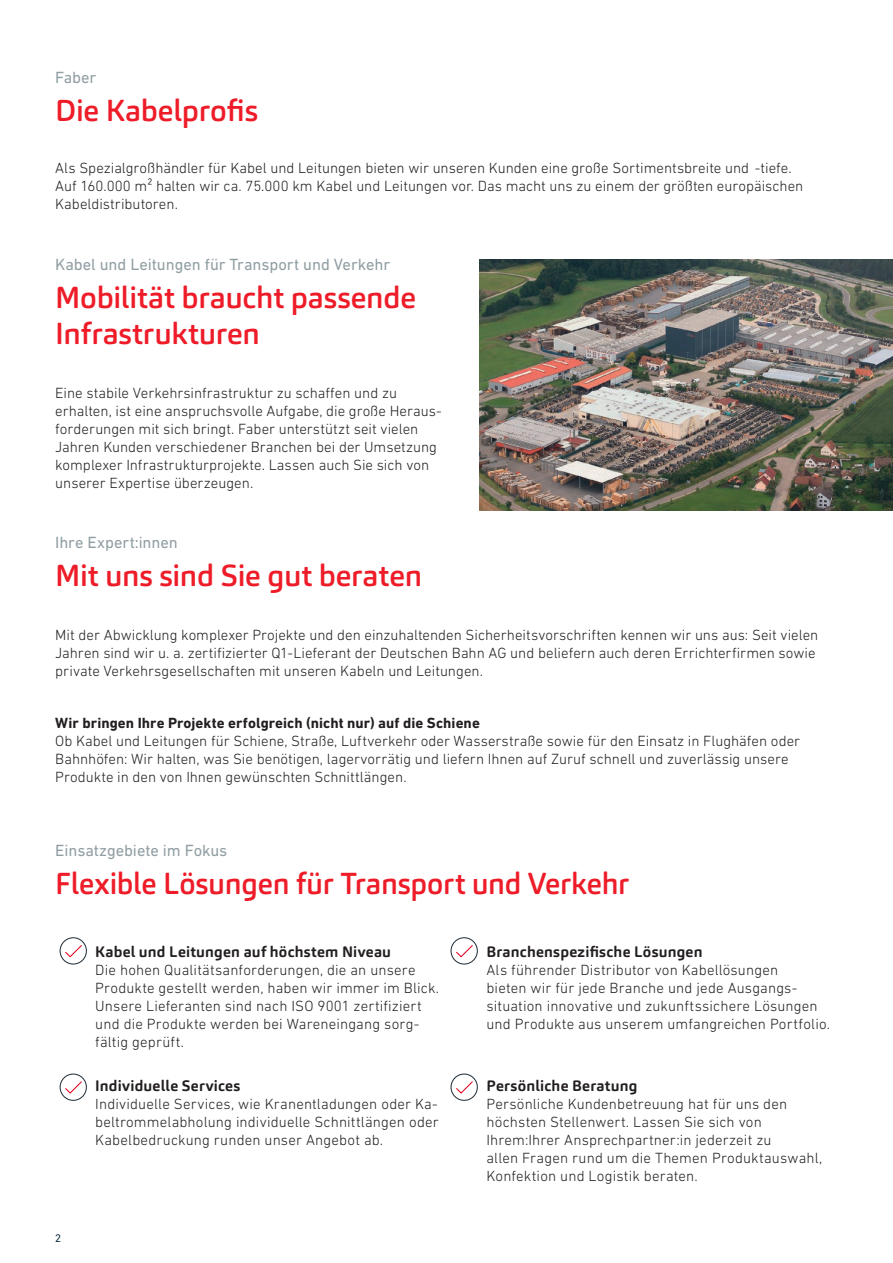
<style>
.page{position:relative;width:893px;height:1263px;background:#fff}
.page>*{position:absolute;margin:0;border:0;box-sizing:border-box;transform-origin:0 0}
.t1{font:500 30px/36px "Carnas";letter-spacing:-.01em;color:#ee1c28}
.t2{font:16.5px "DIN Next W1 G";letter-spacing:-.005em;color:#909ea3}
.t3{font:300 15px/18px "DIN Next W1 G";letter-spacing:.005em;color:#231f20}
.t4{font:700 15px "Carnas";letter-spacing:.015em;color:#231f20}
.t5{font:700 15px "DIN Next W1 G";letter-spacing:.005em;color:#231f20}
.t6{font:11.25px "DIN Next W1 G";color:#0f3146}
</style>
<div class="page">
<img style="left:480px;top:259px;width:413px;height:251px">
<div style="left:60px;top:937px;width:27px;height:27px;border:1px solid #25343f;border-radius:50%"></div>
<svg style="left:65px;top:945px;width:17px;height:13px"></svg>
<div style="left:450px;top:937px;width:28px;height:27px;border:1px solid #25343f;border-radius:50%"></div>
<svg style="left:456px;top:945px;width:17px;height:13px"></svg>
<div style="left:60px;top:1073px;width:27px;height:28px;border:1px solid #25343f;border-radius:50%"></div>
<svg style="left:65px;top:1081px;width:17px;height:13px"></svg>
<div style="left:450px;top:1073px;width:28px;height:28px;border:1px solid #25343f;border-radius:50%"></div>
<svg style="left:456px;top:1081px;width:17px;height:13px"></svg>
<p class="t2" style="left:55px;top:68px;width:43px">Faber</p>
<h1 class="t1" style="left:55px;top:92px;width:204px">Die Kabelprofis</h1>
<p class="t3" style="left:55px;top:159px;width:750px">Als Spezialgroßhändler für Kabel und Leitungen bieten wir unseren Kunden eine große Sortimentsbreite und -tiefe.<br>Auf 160.000 m² halten wir ca. 75.000 km Kabel und Leitungen vor. Das macht uns zu einem der größten europäischen<br>Kabeldistributoren.</p>
<p class="t2" style="left:55px;top:255px;width:336px">Kabel und Leitungen für Transport und Verkehr</p>
<h1 class="t1" style="left:55px;top:279px;width:362px">Mobilität braucht passende<br>Infrastrukturen</h1>
<p class="t3" style="left:55px;top:383px;width:388px">Eine stabile Verkehrsinfrastruktur zu schaffen und zu erhalten, ist eine anspruchsvolle Aufgabe, die große Heraus&shy;forderungen mit sich bringt. Faber unterstützt seit vielen Jahren Kunden verschiedener Branchen bei der Umsetzung komplexer Infrastrukturprojekte. Lassen auch Sie sich von unserer Expertise überzeugen.</p>
<p class="t2" style="left:55px;top:533px;width:124px">Ihre Expert:innen</p>
<h1 class="t1" style="left:55px;top:557px;width:368px">Mit uns sind Sie gut beraten</h1>
<p class="t3" style="left:55px;top:625px;width:764px">Mit der Abwicklung komplexer Projekte und den einzuhaltenden Sicherheitsvorschriften kennen wir uns aus: Seit vielen<br>Jahren sind wir u. a. zertifizierter Q1-Lieferant der Deutschen Bahn AG und beliefern auch deren Errichterfirmen sowie private Verkehrsgesellschaften mit unseren Kabeln und Leitungen.</p>
<p class="t5" style="left:55px;top:714px;width:426px">Wir bringen Ihre Projekte erfolgreich (nicht nur) auf die Schiene</p>
<p class="t3" style="left:55px;top:731px;width:746px">Ob Kabel und Leitungen für Schiene, Straße, Luftverkehr oder Wasserstraße sowie für den Einsatz in Flughäfen oder<br>Bahnhöfen: Wir halten, was Sie benötigen, lagervorrätig und liefern Ihnen auf Zuruf schnell und zuverlässig unsere<br>Produkte in den von Ihnen gewünschten Schnittlängen.</p>
<p class="t2" style="left:55px;top:841px;width:174px">Einsatzgebiete im Fokus</p>
<h1 class="t1" style="left:55px;top:865px;width:575px">Flexible Lösungen für Transport und Verkehr</h1>
<p class="t6" style="left:55px;top:1231px;width:7px">2</p>
<p class="t4" style="left:95px;top:942px;width:297px">Kabel und Leitungen auf höchstem Niveau</p>
<p class="t3" style="left:95px;top:960px;width:345px">Die hohen Qualitätsanforderungen, die an unsere Produkte gestellt werden, haben wir immer im Blick.<br>Unsere Lieferanten sind nach ISO 9001 zertifiziert und die Produkte werden bei Wareneingang sorg&shy;fältig geprüft.</p>
<p class="t4" style="left:95px;top:1076px;width:147px">Individuelle Services</p>
<p class="t3" style="left:95px;top:1095px;width:345px;text-align:justify">Individuelle Services, wie Kranentladungen oder Ka&shy;beltrommelabholung individuelle Schnittlängen oder Kabelbedruckung runden unser Angebot ab.</p>
<p class="t4" style="left:486px;top:942px;width:217px">Branchenspezifische Lösungen</p>
<p class="t3" style="left:486px;top:960px;width:345px">Als führender Distributor von Kabellösungen<br>bieten wir für jede Branche und jede Ausgangs&shy;situation innovative und zukunftssichere Lösungen und Produkte aus unserem umfangreichen Portfolio.</p>
<p class="t4" style="left:486px;top:1076px;width:152px">Persönliche Beratung</p>
<p class="t3" style="left:486px;top:1095px;width:337px">Persönliche Kundenbetreuung hat für uns den höchsten Stellenwert. Lassen Sie sich von Ihrem:Ihrer Ansprechpartner:in jederzeit zu<br>allen Fragen rund um die Themen Produktauswahl, Konfektion und Logistik beraten.</p>
</div>
